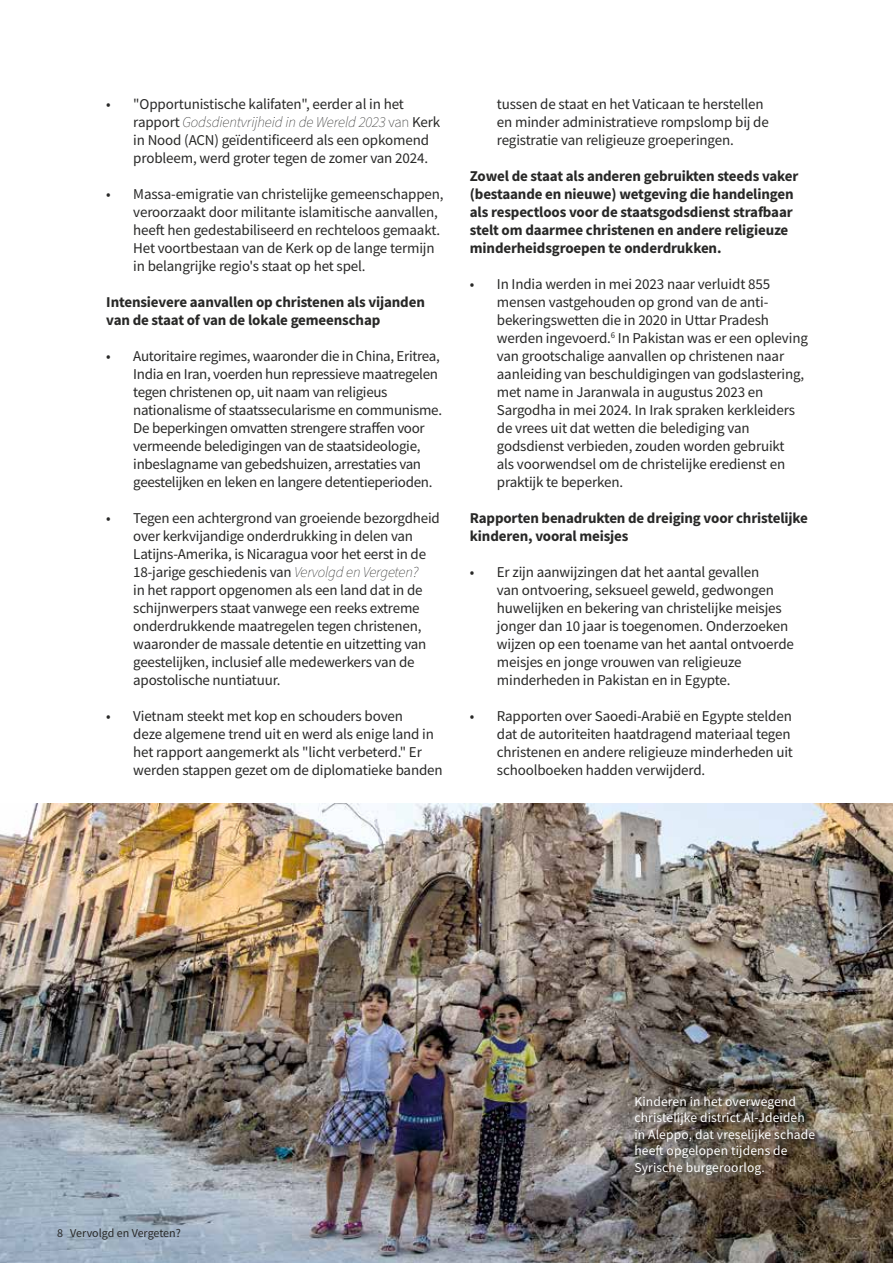
<style>
.page{position:relative;width:893px;height:1263px;background:#fff}
.page>*{position:absolute;margin:0;border:0;box-sizing:border-box;transform-origin:0 0}
.t1{font:15px/18px "Source Sans Pro";letter-spacing:-.01em;color:#282827}
.t2{font:700 15px/18px "Source Sans Pro";letter-spacing:-.01em;color:#282827}
.t3{font:13.5px/16.5px "Source Sans Pro";letter-spacing:.01em;color:#fff}
.t4{font:12px "Source Sans Pro";letter-spacing:-.005em;color:#282827}
.s1{font-weight:200;font-style:italic}
.s2{font-weight:200}
</style>
<div class="page">
<img style="left:0;top:804px;width:893px;height:459px">
<div style="left:630px;top:1091px;width:196px;height:94px;background:#000;opacity:.75"></div>
<p class="t1" style="left:133px;top:95px;width:308px;text-indent:-27px">• "Opportunistische kalifaten", eerder al in het rapport <span class="s1">Godsdientvrijheid in de Wereld 2023</span> <span class="s2">van</span> Kerk in Nood (ACN) geïdentificeerd als een opkomend probleem, werd groter tegen de zomer van 2024.</p>
<p class="t1" style="left:133px;top:185px;width:312px;text-indent:-27px">• Massa-emigratie van christelijke gemeenschappen, veroorzaakt door militante islamitische aanvallen, heeft hen gedestabiliseerd en rechteloos gemaakt.<br>Het voortbestaan van de Kerk op de lange termijn in belangrijke regio's staat op het spel.</p>
<p class="t2" style="left:106px;top:293px;width:320px">Intensievere aanvallen op christenen als vijanden van de staat of van de lokale gemeenschap</p>
<p class="t1" style="left:133px;top:347px;width:310px;text-indent:-27px">• Autoritaire regimes, waaronder die in China, Eritrea, India en Iran, voerden hun repressieve maatregelen tegen christenen op, uit naam van religieus nationalisme of staatssecularisme en communisme.<br>De beperkingen omvatten strengere straffen voor vermeende beledigingen van de staatsideologie, inbeslagname van gebedshuizen, arrestaties van geestelijken en leken en langere detentieperioden.</p>
<p class="t1" style="left:133px;top:509px;width:308px;text-indent:-27px">• Tegen een achtergrond van groeiende bezorgdheid over kerkvijandige onderdrukking in delen van Latijns-Amerika, is Nicaragua voor het eerst in de 18-jarige geschiedenis van <span class="s1">Vervolgd en Vergeten?<br></span>in het rapport opgenomen als een land dat in de schijnwerpers staat vanwege een reeks extreme onderdrukkende maatregelen tegen christenen, waaronder de massale detentie en uitzetting van geestelijken, inclusief alle medewerkers van de apostolische nuntiatuur.</p>
<p class="t1" style="left:133px;top:707px;width:311px;text-indent:-27px">• Vietnam steekt met kop en schouders boven<br>deze algemene trend uit en werd als enige land in het rapport aangemerkt als "licht verbeterd." Er werden stappen gezet om de diplomatieke banden</p>
<p class="t1" style="left:497px;top:95px;width:274px">tussen de staat en het Vaticaan te herstellen en minder administratieve rompslomp bij de registratie van religieuze groeperingen.</p>
<p class="t2" style="left:470px;top:167px;width:330px">Zowel de staat als anderen gebruikten steeds vaker (bestaande en nieuwe) wetgeving die handelingen als respectloos voor de staatsgodsdienst strafbaar stelt om daarmee christenen en andere religieuze minderheidsgroepen te onderdrukken.</p>
<p class="t1" style="left:497px;top:275px;width:313px;text-indent:-27px">• In India werden in mei 2023 naar verluidt 855 mensen vastgehouden op grond van de anti&shy;bekeringswetten die in 2020 in Uttar Pradesh werden ingevoerd.<sup>6</sup> In Pakistan was er een opleving van grootschalige aanvallen op christenen naar aanleiding van beschuldigingen van godslastering, met name in Jaranwala in augustus 2023 en Sargodha in mei 2024. In Irak spraken kerkleiders de vrees uit dat wetten die belediging van godsdienst verbieden, zouden worden gebruikt<br>als voorwendsel om de christelijke eredienst en praktijk te beperken.</p>
<p class="t2" style="left:470px;top:509px;width:340px">Rapporten benadrukten de dreiging voor christelijke kinderen, vooral meisjes</p>
<p class="t1" style="left:497px;top:563px;width:299px;text-indent:-27px">• Er zijn aanwijzingen dat het aantal gevallen<br>van ontvoering, seksueel geweld, gedwongen huwelijken en bekering van christelijke meisjes jonger dan 10 jaar is toegenomen. Onderzoeken wijzen op een toename van het aantal ontvoerde meisjes en jonge vrouwen van religieuze minderheden in Pakistan en in Egypte.</p>
<p class="t1" style="left:497px;top:707px;width:298px;text-indent:-27px">• Rapporten over Saoedi-Arabië en Egypte stelden dat de autoriteiten haatdragend materiaal tegen christenen en andere religieuze minderheden uit schoolboeken hadden verwijderd.</p>
<p class="t4" style="left:57px;top:1225px;width:125px">8 Vervolgd en Vergeten?</p>
<p class="t3" style="left:634px;top:1093px;width:182px">Kinderen in het overwegend christelijke district Al-Jdeideh in Aleppo, dat vreselijke schade heeft opgelopen tijdens de<br>Syrische burgeroorlog.</p>
</div>
